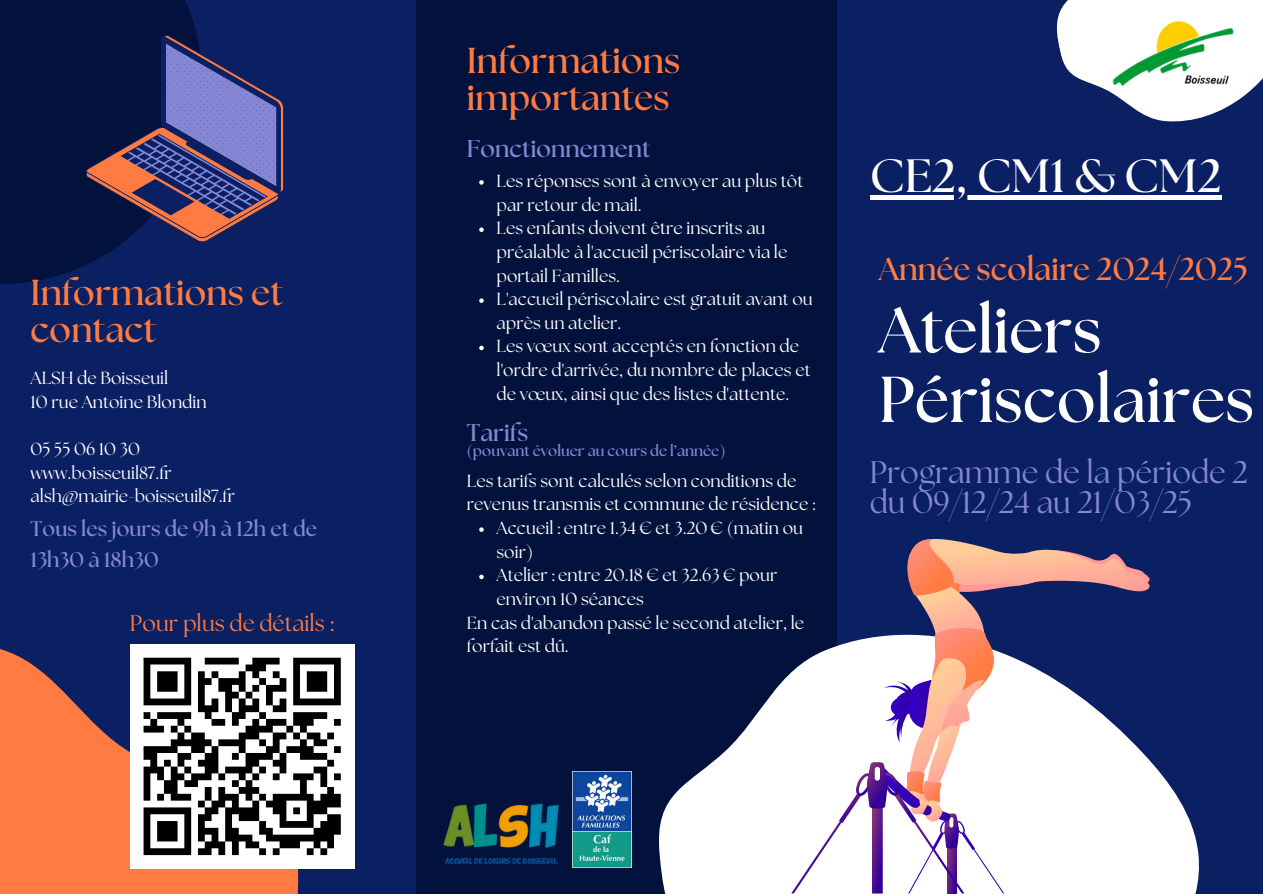
<style>
.page{position:relative;width:1263px;height:894px;background:#fff}
.page>*{position:absolute;margin:0;border:0;box-sizing:border-box;transform-origin:0 0}
.t1{font:700 64.65px/69.4px "The Seasons";color:#fff}
.t2{font:700 46.65px "The Seasons";color:#fff}
.t3{font:700 36px/37.2px "The Seasons";color:#ff7b42}
.t4{font:700 31.65px "The Seasons";color:#ff7b42}
.t5{font:31.2px/30.3px "The Seasons";color:#8687d4}
.t6{font:700 24.15px "The Seasons";color:#8687d4}
.t7{font:22.65px "The Seasons";color:#ff7b42}
.t8{font:700 21.15px/30.3px "The Seasons";color:#8687d4}
.t9{font:17.4px/23.7px "The Seasons";color:#fff}
.t10{font:700 15.15px "The Seasons";color:#8687d4}
</style>
<div class="page">
<div style="left:0;top:0;width:1263px;height:893px;background:#0a2062"></div>
<div style="left:416px;top:0;width:421px;height:893px;background:#03123d"></div>
<svg style="left:659px;top:672px;width:540px;height:221px;fill:#fff"></svg>
<img style="left:572px;top:771px;width:60px;height:96px">
<img style="left:443px;top:803px;width:116px;height:62px">
<svg style="left:479px;top:180px;width:5px;height:5px"></svg>
<svg style="left:479px;top:227px;width:5px;height:5px"></svg>
<svg style="left:479px;top:298px;width:5px;height:5px"></svg>
<svg style="left:479px;top:345px;width:5px;height:5px"></svg>
<svg style="left:479px;top:527px;width:5px;height:4px"></svg>
<svg style="left:479px;top:574px;width:5px;height:5px"></svg>
<svg style="left:0;top:0;width:197px;height:284px;background:#041442"></svg>
<svg style="left:0;top:649px;width:321px;height:244px;fill:#ff7b42"></svg>
<div style="left:130px;top:644px;width:224px;height:224px;background:#fff"></div>
<svg style="left:143px;top:657px;width:198px;height:199px"></svg>
<svg style="left:86px;top:35px;width:198px;height:207px"></svg>
<svg style="left:791px;top:539px;width:359px;height:353px"></svg>
<svg style="left:1056px;top:0;width:207px;height:122px"></svg>
<img style="left:1112px;top:17px;width:124px;height:72px">
<hr style="left:870px;top:195px;width:352px;height:4px;background:#fff">
<p class="t3" style="left:31px;top:275px;width:254px">Informations et contact</p>
<h6 class="t9" style="left:31px;top:367px;width:139px">ALSH de Boisseuil</h6>
<p class="t9" style="left:31px;top:391px;width:177px">10 rue Antoine Blondin</p>
<p class="t9" style="left:31px;top:438px;width:111px">05 55 06 10 30</p>
<p class="t9" style="left:31px;top:461px;width:143px">www.boisseuil87.fr</p>
<p class="t9" style="left:31px;top:485px;width:206px">alsh@mairie-boisseuil87.fr</p>
<p class="t8" style="left:31px;top:514px;width:288px">Tous les jours de 9h à 12h et de<br>13h30 à 18h30</p>
<p class="t7" style="left:130px;top:612px;width:205px">Pour plus de détails :</p>
<p class="t3" style="left:467px;top:43px;width:215px">Informations importantes</p>
<p class="t6" style="left:467px;top:137px;width:185px">Fonctionnement</p>
<p class="t9" style="left:497px;top:170px;width:308px">Les réponses sont à envoyer au plus tôt par retour de mail.</p>
<p class="t9" style="left:497px;top:217px;width:292px">Les enfants doivent être inscrits au préalable à l'accueil périscolaire via le portail Familles.</p>
<p class="t9" style="left:497px;top:288px;width:318px">L'accueil périscolaire est gratuit avant ou après un atelier.</p>
<p class="t9" style="left:497px;top:335px;width:316px">Les vœux sont acceptés en fonction de l'ordre d'arrivée, du nombre de places et de vœux, ainsi que des listes d'attente.</p>
<h6 class="t6" style="left:467px;top:422px;width:63px">Tarifs</h6>
<p class="t10" style="left:467px;top:444px;width:260px">(pouvant évoluer au cours de l’année)</p>
<p class="t9" style="left:467px;top:470px;width:350px">Les tarifs sont calculés selon conditions de revenus transmis et commune de résidence :</p>
<p class="t9" style="left:497px;top:517px;width:308px">Accueil : entre 1.34 € et 3.20 € (matin ou soir)</p>
<p class="t9" style="left:497px;top:564px;width:282px">Atelier : entre 20.18 € et 32.63 € pour environ 10 séances</p>
<h3 class="t9" style="left:467px;top:611px;width:339px">En cas d'abandon passé le second atelier, le forfait est dû.</h3>
<p class="t2" style="left:870px;top:154px;width:353px">CE2, CM1 &amp; CM2</p>
<p class="t4" style="left:879px;top:254px;width:371px">Année scolaire 2024/2025</p>
<p class="t1" style="left:879px;top:298px;width:377px">Ateliers<br>Périscolaires</p>
<p class="t5" style="left:870px;top:458px;width:379px">Programme de la période 2 du 09/12/24 au 21/03/25</p>
</div>
